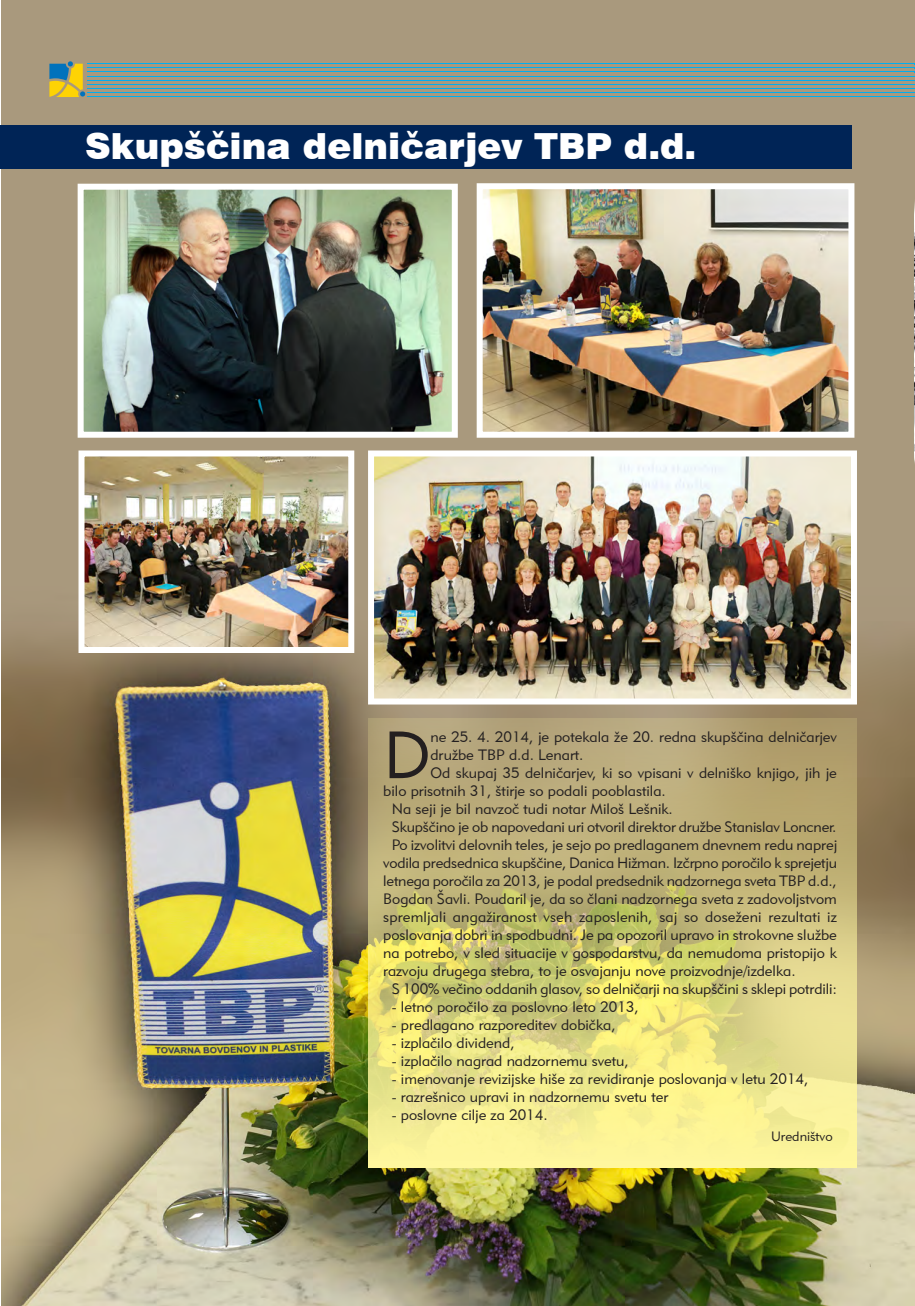
<style>
.page{position:relative;width:915px;height:1306px;background:#fff}
.page>*{position:absolute;margin:0;border:0;box-sizing:border-box;transform-origin:0 0}
.TEKST{font:65.85px "Geometric 415 BT Lite A";color:#231f20}
.naslov{font:900 36px "Swiss 721 BT";color:#fff}
.TEKST-2{font:15px/18px "Geometric 415 BT Lite A";color:#231f20}
.podpis{font:13.5px "Geometric 415 BT Lite A";color:#231f20}
</style>
<div class="page">
<svg style="left:914px;top:63px;width:1px;height:34px"></svg>
<img style="left:1px;top:0;width:913px;height:1305px">
<hr style="left:87px;top:96px;width:827px;height:1px;background:#00aeef">
<hr style="left:87px;top:92px;width:827px;height:1px;background:#00aeef">
<hr style="left:87px;top:88px;width:827px;height:1px;background:#00aeef">
<hr style="left:87px;top:84px;width:827px;height:1px;background:#00aeef">
<hr style="left:87px;top:80px;width:827px;height:1px;background:#00aeef">
<hr style="left:87px;top:76px;width:827px;height:1px;background:#00aeef">
<hr style="left:87px;top:71px;width:827px;height:1px;background:#00aeef">
<hr style="left:87px;top:67px;width:827px;height:1px;background:#00aeef">
<hr style="left:87px;top:63px;width:827px;height:1px;background:#00aeef">
<svg style="left:49px;top:61px;width:36px;height:36px"></svg>
<div style="left:0;top:125px;width:850px;height:44px;background:#002456"></div>
<img style="left:85px;top:191px;width:365px;height:240px">
<div style="left:78px;top:184px;width:379px;height:254px;border:6px solid #fff"></div>
<img style="left:483px;top:190px;width:364px;height:241px">
<div style="left:476px;top:183px;width:378px;height:255px;border:6px solid #fff"></div>
<img style="left:85px;top:457px;width:262px;height:189px">
<div style="left:78px;top:450px;width:276px;height:203px;border:6px solid #fff"></div>
<img style="left:375px;top:457px;width:474px;height:240px">
<div style="left:368px;top:450px;width:488px;height:254px;border:6px solid #fff"></div>
<svg style="left:368px;top:718px;width:488px;height:449px;background:#d3c97f"></svg>
<img style="left:914px;top:158px;width:1px;height:349px">
<p class="naslov" style="left:85px;top:125px;width:612px">Skupščina delničarjev TBP d.d.</p>
<p class="TEKST" style="left:383px;top:714px;width:49px">D</p>
<p class="TEKST-2" style="left:430px;top:727px;width:408px">ne 25. 4. 2014, je potekala že 20. redna skupščina delničarjev družbe TBP d.d. Lenart.</p>
<p class="TEKST-2" style="left:383px;top:763px;width:455px;text-indent:47px">Od skupaj 35 delničarjev, ki so vpisani v delniško knjigo, jih je bilo prisotnih 31, štirje so podali pooblastila.</p>
<p class="TEKST-2" style="left:391px;top:799px;width:282px">Na seji je bil navzoč tudi notar Miloš Lešnik.</p>
<p class="TEKST-2" style="left:391px;top:817px;width:446px">Skupščino je ob napovedani uri otvoril direktor družbe Stanislav Loncner.</p>
<p class="TEKST-2" style="left:383px;top:835px;width:455px;text-align:justify;text-indent:9px">Po izvolitvi delovnih teles, je sejo po predlaganem dnevnem redu naprej vodila predsednica skupščine, Danica Hižman. Izčrpno poročilo k sprejetju letnega poročila za 2013, je podal predsednik nadzornega sveta TBP d.d., Bogdan Šavli. Poudaril je, da so člani nadzornega sveta z zadovoljstvom spremljali angažiranost vseh zaposlenih, saj so doseženi rezultati iz poslovanja dobri in spodbudni. Je pa opozoril upravo in strokovne službe na potrebo, v sled situacije v gospodarstvu, da nemudoma pristopijo k razvoju drugega stebra, to je osvajanju nove proizvodnje/izdelka.</p>
<p class="TEKST-2" style="left:391px;top:979px;width:446px">S 100% večino oddanih glasov, so delničarji na skupščini s sklepi potrdili:</p>
<p class="TEKST-2" style="left:391px;top:997px;width:248px">- letno poročilo za poslovno leto 2013,</p>
<p class="TEKST-2" style="left:391px;top:1015px;width:225px">- predlagano razporeditev dobička,</p>
<p class="TEKST-2" style="left:391px;top:1033px;width:124px">- izplačilo dividend,</p>
<p class="TEKST-2" style="left:391px;top:1051px;width:238px">- izplačilo nagrad nadzornemu svetu,</p>
<p class="TEKST-2" style="left:391px;top:1069px;width:418px">- imenovanje revizijske hiše za revidiranje poslovanja v letu 2014,</p>
<p class="TEKST-2" style="left:391px;top:1087px;width:278px">- razrešnico upravi in nadzornemu svetu ter</p>
<p class="TEKST-2" style="left:391px;top:1105px;width:157px">- poslovne cilje za 2014.</p>
<p class="podpis" style="left:770px;top:1128px;width:63px">Uredništvo</p>
</div>
